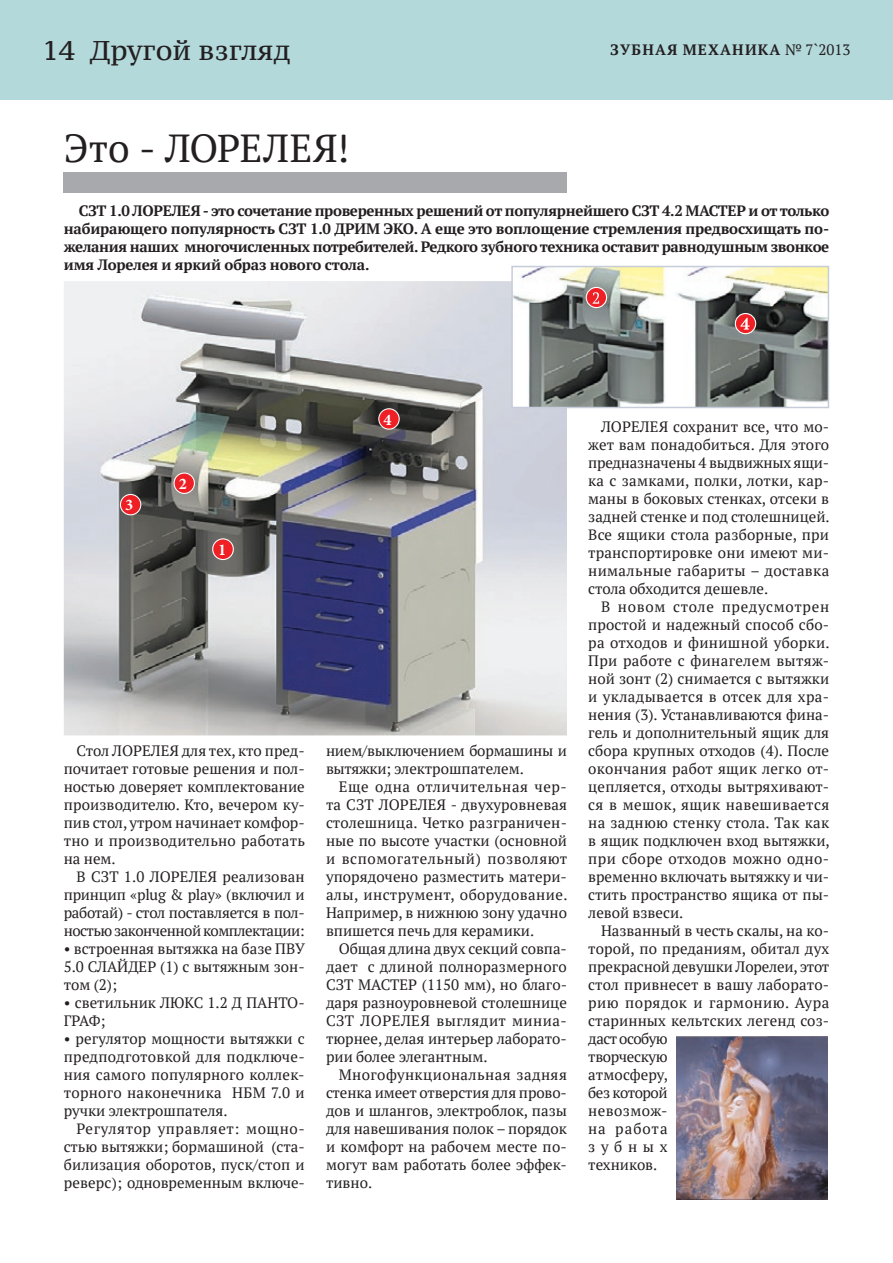
<style>
.page{position:relative;width:893px;height:1263px;background:#fff}
.page>*{position:absolute;margin:0;border:0;box-sizing:border-box;transform-origin:0 0}
.t1{font:39px "PT Serif";letter-spacing:.005em;color:#231f20}
.t2{font:27px "PT Serif Caption";color:#231f20}
.t3{font:700 16.35px "Minion Pro";color:#fff}
.t4{font:700 16.2px "Minion Pro";color:#fff}
.t5{font:15px/18px "PT Serif";color:#231f20;text-align:justify}
.t6{font:700 15px/18px "PT Serif";letter-spacing:-.01em;color:#231f20;text-align:justify}
.t7{font:700 15px "PT Serif";letter-spacing:.08em;color:#231f20}
.s1{font-weight:400}
</style>
<div class="page">
<div style="left:0;top:0;width:893px;height:99px;background:#b3d9db"></div>
<div style="left:64px;top:172px;width:503px;height:20px;background:#a8a9ad"></div>
<img style="left:676px;top:1036px;width:151px;height:163px">
<img style="left:64px;top:281px;width:503px;height:454px">
<div style="left:120px;top:494px;width:21px;height:21px;background:#ee2026;border-radius:50%"></div>
<div style="left:120px;top:494px;width:21px;height:21px;border:1px solid #fff;border-radius:50%"></div>
<div style="left:213px;top:539px;width:20px;height:20px;background:#ee2026;border-radius:50%"></div>
<div style="left:212px;top:538px;width:22px;height:22px;border:1px solid #fff;border-radius:50%"></div>
<div style="left:174px;top:473px;width:20px;height:20px;background:#ee2026;border-radius:50%"></div>
<div style="left:174px;top:472px;width:21px;height:22px;border:1px solid #fff;border-radius:50%"></div>
<div style="left:379px;top:409px;width:20px;height:20px;background:#ee2026;border-radius:50%"></div>
<div style="left:378px;top:408px;width:22px;height:22px;border:1px solid #fff;border-radius:50%"></div>
<img style="left:514px;top:269px;width:312px;height:136px">
<div style="left:511px;top:266px;width:318px;height:142px;border:2px solid #c6ccd9"></div>
<svg style="left:586px;top:287px;width:21px;height:21px"></svg>
<div style="left:586px;top:287px;width:21px;height:21px;border:1px solid #fff;border-radius:50%"></div>
<svg style="left:593px;top:292px;width:6px;height:12px"></svg>
<svg style="left:735px;top:314px;width:21px;height:20px"></svg>
<div style="left:735px;top:313px;width:21px;height:21px;border:1px solid #fff;border-radius:50%"></div>
<svg style="left:740px;top:318px;width:10px;height:12px"></svg>
<h2 class="t2" style="left:43px;top:33px;width:250px">14 Другой взгляд</h2>
<p class="t7" style="left:610px;top:40px;width:242px">ЗУБНАЯ МЕХАНИКА <span class="s1">№ 7`2013</span></p>
<h2 class="t2" style="left:82px;top:33px;width:126px">Новинка</h2>
<h1 class="t1" style="left:64px;top:123px;width:287px">Это - ЛОРЕЛЕЯ!</h1>
<p class="t6" style="left:64px;top:201px;width:767px;text-indent:15px">СЗТ 1.0 ЛОРЕЛЕЯ - это сочетание проверенных решений от популярнейшего СЗТ 4.2 МАСТЕР и от только набирающего популярность СЗТ 1.0 ДРИМ ЭКО. А еще это воплощение стремления предвосхищать по&shy;желания наших многочисленных потребителей. Редкого зубного техника оставит равнодушным звонкое имя Лорелея и яркий образ нового стола.</p>
<p class="t4" style="left:125px;top:494px;width:10px">3</p>
<p class="t4" style="left:179px;top:472px;width:10px">2</p>
<p class="t3" style="left:218px;top:538px;width:10px">1</p>
<p class="t4" style="left:384px;top:408px;width:10px">4</p>
<p class="t5" style="left:64px;top:742px;width:243px;text-indent:13px">Стол ЛОРЕЛЕЯ для тех, кто пред&shy;почитает готовые решения и пол&shy;ностью доверяет комплектование производителю. Кто, вечером ку&shy;пив стол, утром начинает комфор&shy;тно и производительно работать на нем.</p>
<p class="t5" style="left:64px;top:868px;width:242px;text-indent:13px">В СЗТ 1.0 ЛОРЕЛЕЯ реализован принцип «plug &amp; play» (включил и работай) - стол поставляется в пол&shy;ностью законченной комплектации:</p>
<p class="t5" style="left:64px;top:940px;width:243px">• встроенная вытяжка на базе ПВУ 5.0 СЛАЙДЕР (1) с вытяжным зон&shy;том (2);</p>
<p class="t5" style="left:64px;top:994px;width:242px">• светильник ЛЮКС 1.2 Д ПАНТО-<br>ГРАФ;</p>
<p class="t5" style="left:64px;top:1030px;width:243px">• регулятор мощности вытяжки с предподготовкой для подключе&shy;ния самого популярного коллек&shy;торного наконечника НБМ 7.0 и ручки электрошпателя.</p>
<p class="t5" style="left:64px;top:1120px;width:243px;text-indent:13px">Регулятор управляет: мощно&shy;стью вытяжки; бормашиной (ста&shy;билизация оборотов, пуск/стоп и реверс); одновременным включе-</p>
<p class="t5" style="left:326px;top:742px;width:242px">нием/выключением бормашины и вытяжки; электрошпателем.</p>
<p class="t5" style="left:326px;top:778px;width:243px;text-indent:13px">Еще одна отличительная чер&shy;та СЗТ ЛОРЕЛЕЯ - двухуровневая столешница. Четко разграничен&shy;ные по высоте участки (основной и вспомогательный) позволяют упорядочено разместить матери&shy;алы, инструмент, оборудование.<br>Например, в нижнюю зону удачно впишется печь для керамики.</p>
<p class="t5" style="left:326px;top:940px;width:243px;text-indent:13px">Общая длина двух секций совпа&shy;дает с длиной полноразмерного СЗТ МАСТЕР (1150 мм), но благо&shy;даря разноуровневой столешнице СЗТ ЛОРЕЛЕЯ выглядит миниа&shy;тюрнее, делая интерьер лаборато&shy;рии более элегантным.</p>
<p class="t5" style="left:326px;top:1066px;width:243px;text-indent:13px">Многофункциональная задняя стенка имеет отверстия для прово&shy;дов и шлангов, электроблок, пазы для навешивания полок – порядок и комфорт на рабочем месте по&shy;могут вам работать более эффек&shy;тивно.</p>
<p class="t5" style="left:588px;top:418px;width:243px;text-indent:13px">ЛОРЕЛЕЯ сохранит все, что мо&shy;жет вам понадобиться. Для этого предназначены 4 выдвижных ящи&shy;ка с замками, полки, лотки, кар&shy;маны в боковых стенках, отсеки в задней стенке и под столешницей.<br>Все ящики стола разборные, при транспортировке они имеют ми&shy;нимальные габариты – доставка стола обходится дешевле.</p>
<p class="t5" style="left:588px;top:598px;width:243px;text-indent:13px">В новом столе предусмотрен простой и надежный способ сбо&shy;ра отходов и финишной уборки.<br>При работе с финагелем вытяж&shy;ной зонт (2) снимается с вытяжки и укладывается в отсек для хра&shy;нения (3). Устанавливаются фина&shy;гель и дополнительный ящик для сбора крупных отходов (4). После окончания работ ящик легко от&shy;цепляется, отходы вытряхивают&shy;ся в мешок, ящик навешивается на заднюю стенку стола. Так как в ящик подключен вход вытяжки, при сборе отходов можно одно&shy;временно включать вытяжку и чи&shy;стить пространство ящика от пы&shy;левой взвеси.</p>
<p class="t5" style="left:588px;top:922px;width:243px;text-align:left;text-indent:13px">Названный в честь скалы, на ко&shy;торой, по преданиям, обитал дух прекрасной девушки Лорелеи, этот стол привнесет в вашу лаборато&shy;рию порядок и гармонию. Аура старинных кельтских легенд соз&shy;даст особую<br>творческую<br>атмосферу,<br>без которой<br>невозмож-<br>на работа<br>зубных<br>техников.</p>
</div>
